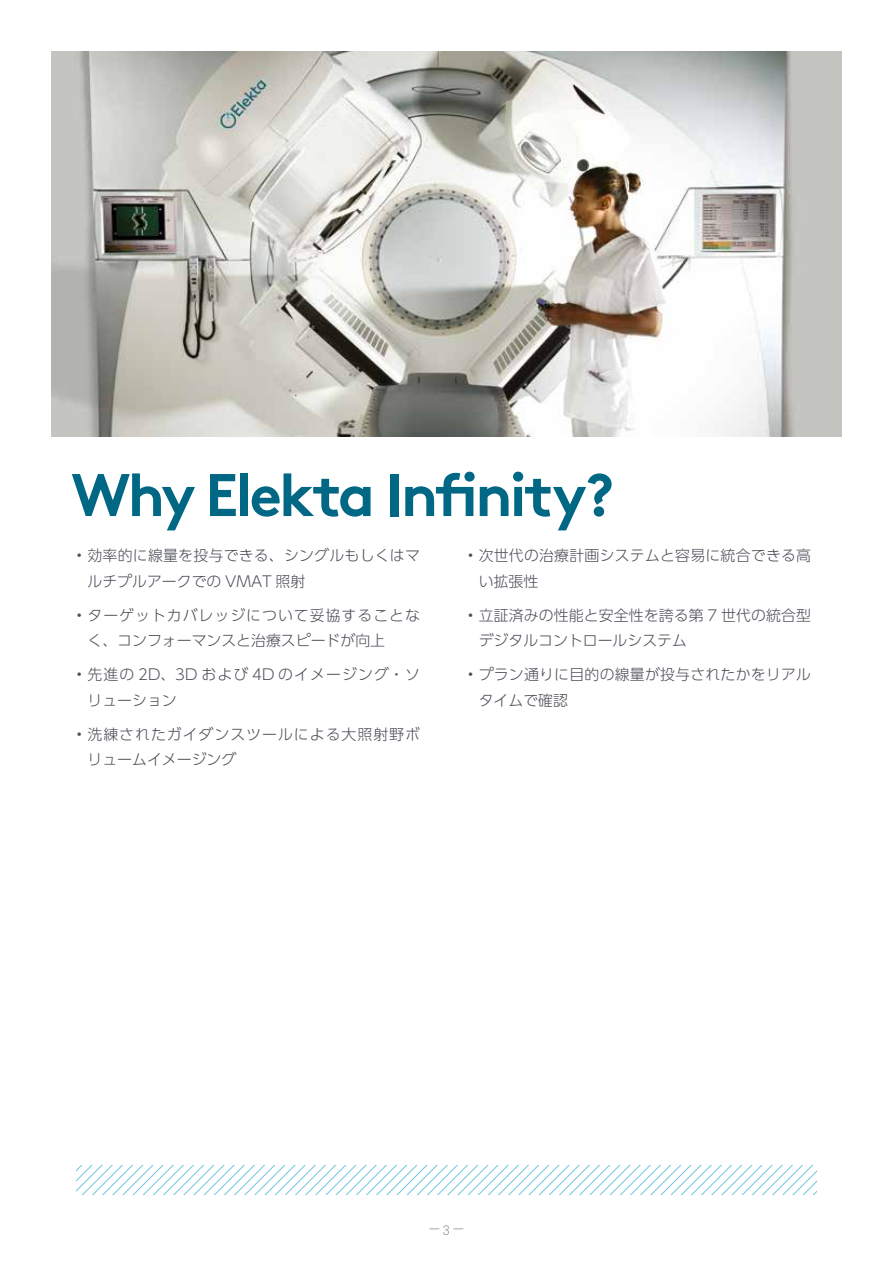
<style>
.page{position:relative;width:893px;height:1263px;background:#fff}
.page>*{position:absolute;margin:0;border:0;box-sizing:border-box;transform-origin:0 0}
.t1{font:700 60px "Brown Pro";letter-spacing:-.045em;color:#006784}
.t2{font:300 15px "Archer";color:#6a6d6e}
.t3{font:300 14.85px/25.5px "UD Shin Go Pro";letter-spacing:.015em;color:#4e5059}
.t4{font:300 14.85px/25.5px "UD Shin Go Pro";letter-spacing:.065em;color:#4e5059}
.t5{font:300 14.85px/25.5px "UD Shin Go Pro";letter-spacing:.075em;color:#4e5059}
</style>
<div class="page">
<svg style="left:77px;top:1165px;width:739px;height:30px"></svg>
<img style="left:51px;top:51px;width:791px;height:385px">
<h1 class="t1" style="left:71px;top:446px;width:544px">Why Elekta Infinity?</h1>
<p class="t3" style="left:87px;top:542px;width:334px;text-indent:-11px">• 効率的に線量を投与できる、シングルもしくはマルチプルアークでの VMAT 照射</p>
<p class="t4" style="left:87px;top:602px;width:334px;text-indent:-11px">• ターゲットカバレッジについて妥協することなく、コンフォーマンスと治療スピードが向上</p>
<p class="t5" style="left:87px;top:661px;width:334px;text-indent:-11px">• 先進の 2D、3D および 4D のイメージング・ソリューション</p>
<p class="t4" style="left:87px;top:721px;width:334px;text-indent:-11px">• 洗練されたガイダンスツールによる大照射野ボリュームイメージング</p>
<p class="t3" style="left:479px;top:542px;width:334px;text-indent:-11px">• 次世代の治療計画システムと容易に統合できる高い拡張性</p>
<p class="t3" style="left:479px;top:602px;width:334px;text-indent:-11px">• 立証済みの性能と安全性を誇る第 7 世代の統合型デジタルコントロールシステム</p>
<p class="t3" style="left:479px;top:661px;width:334px;text-indent:-11px">• プラン通りに目的の線量が投与されたかをリアルタイムで確認</p>
<p class="t2" style="left:429px;top:1218px;width:36px">— 3 —</p>
</div>
